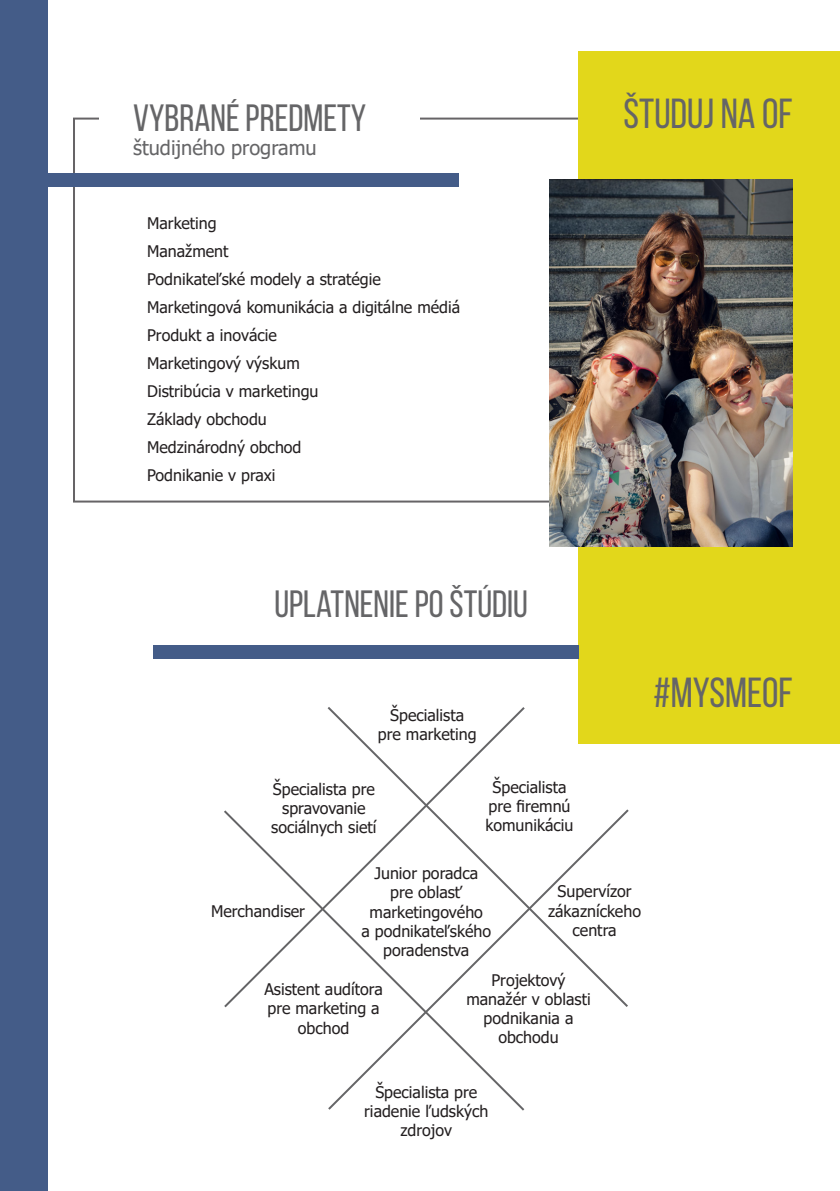
<style>
.page{position:relative;width:840px;height:1191px;background:#fff}
.page>*{position:absolute;margin:0;border:0;box-sizing:border-box;transform-origin:0 0}
.t1{font:42px "Bebas Neue";color:#656567}
.t2{font:38px "Bebas Neue";color:#656567}
.t3{font:20px "Tahoma";color:#656567}
.t4{font:16px/19.2px "Tahoma";color:#231f20;text-align:center}
</style>
<div class="page">
<div style="left:578px;top:51px;width:261px;height:692px;background:#e2d71b"></div>
<div style="left:0;top:0;width:47px;height:1191px;background:#445c88"></div>
<div style="left:33px;top:173px;width:425px;height:14px;background:#445c88"></div>
<img style="left:549px;top:179px;width:243px;height:368px">
<div style="left:153px;top:645px;width:425px;height:14px;background:#445c88"></div>
<svg style="left:224px;top:707px;width:301px;height:301px"></svg>
<svg style="left:326px;top:807px;width:303px;height:304px"></svg>
<p class="t2" style="left:133px;top:97px;width:234px">VYBRANÉ PREDMETY</p>
<p class="t3" style="left:133px;top:134px;width:185px">študijného programu</p>
<p class="t4" style="left:147px;top:215px;width:71px">Marketing</p>
<p class="t4" style="left:147px;top:243px;width:83px">Manažment</p>
<p class="t4" style="left:147px;top:271px;width:235px">Podnikateľské modely a stratégie</p>
<p class="t4" style="left:147px;top:299px;width:314px">Marketingová komunikácia a digitálne médiá</p>
<p class="t4" style="left:147px;top:327px;width:131px">Produkt a inovácie</p>
<p class="t4" style="left:147px;top:355px;width:154px">Marketingový výskum</p>
<p class="t4" style="left:147px;top:383px;width:173px">Distribúcia v marketingu</p>
<p class="t4" style="left:147px;top:411px;width:121px">Základy obchodu</p>
<p class="t4" style="left:147px;top:439px;width:156px">Medzinárodný obchod</p>
<p class="t4" style="left:147px;top:467px;width:130px">Podnikanie v praxi</p>
<p class="t2" style="left:274px;top:583px;width:255px">UPLATNENIE PO ŠTÚDIU</p>
<p class="t4" style="left:390px;top:706px;width:75px">Špecialista</p>
<p class="t4" style="left:378px;top:725px;width:100px">pre marketing</p>
<p class="t4" style="left:271px;top:780px;width:107px">Špecialista pre spravovanie sociálnych sietí</p>
<p class="t4" style="left:492px;top:778px;width:75px">Špecialista</p>
<p class="t4" style="left:485px;top:797px;width:89px;text-align:left">pre firemnú komunikáciu</p>
<p class="t1" style="left:623px;top:91px;width:171px">ŠTUDUJ NA OF</p>
<p class="t1" style="left:653px;top:669px;width:141px">#MYSMEOF</p>
<p class="t4" style="left:211px;top:902px;width:95px">Merchandiser</p>
<p class="t4" style="left:361px;top:864px;width:131px">Junior poradca pre oblasť marketingového<br>a podnikateľského poradenstva</p>
<p class="t4" style="left:557px;top:883px;width:75px">Supervízor</p>
<p class="t4" style="left:548px;top:902px;width:94px">zákazníckeho centra</p>
<p class="t4" style="left:264px;top:980px;width:120px">Asistent audítora pre marketing a obchod</p>
<p class="t4" style="left:466px;top:971px;width:126px">Projektový manažér v oblasti podnikania a obchodu</p>
<p class="t4" style="left:364px;top:1083px;width:126px">Špecialista pre riadenie ľudských zdrojov</p>
</div>
